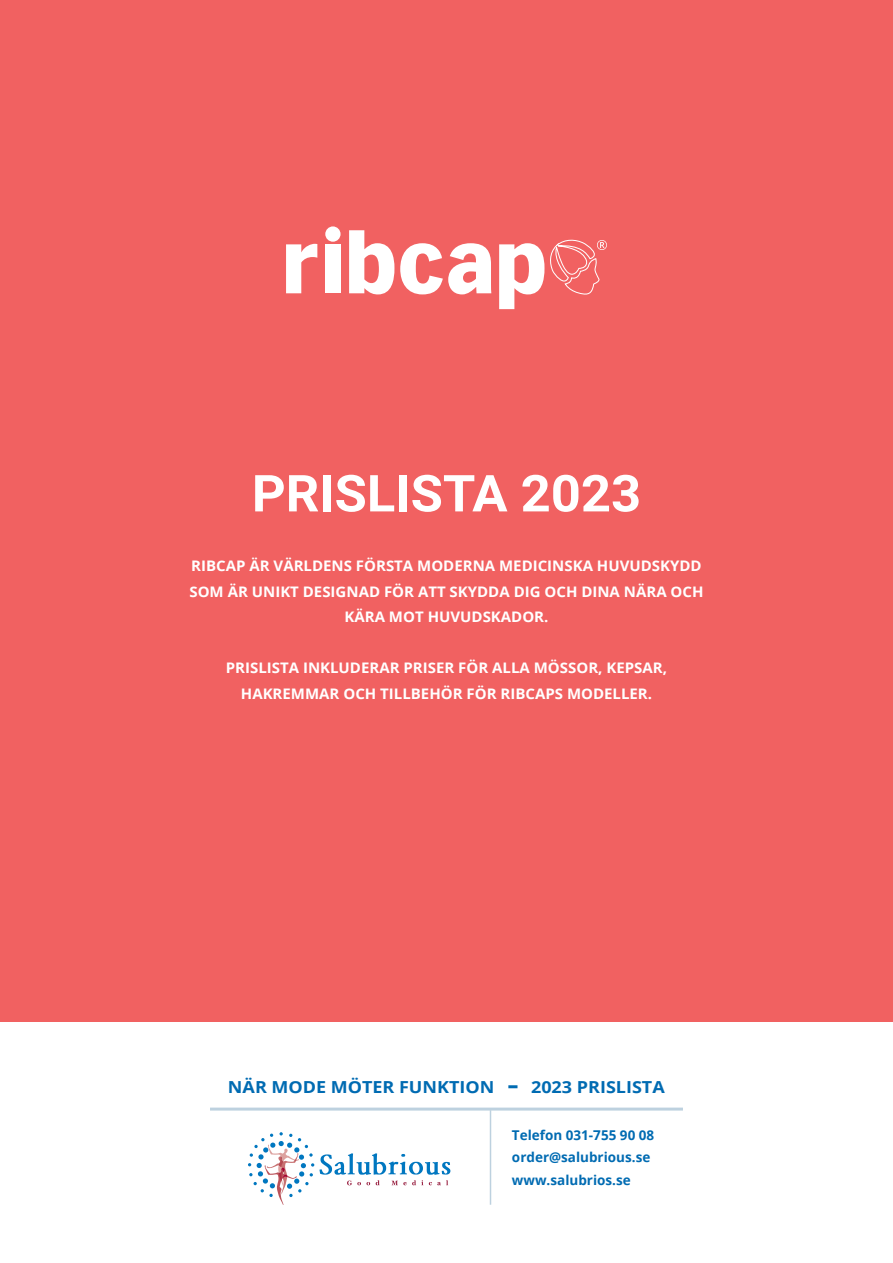
<style>
.page{position:relative;width:893px;height:1263px;background:#fff}
.page>*{position:absolute;margin:0;border:0;box-sizing:border-box;transform-origin:0 0}
.t1{font:700 51px "Roboto";color:#fff}
.t2{font:700 16.5px "Open Sans";color:#006bb2;scale:1.09 1}
.t3{font:700 14.55px/25.5px "Open Sans";color:#fff;text-align:center}
.brödtxt{font:700 13.5px "Open Sans";color:#006bb2}
</style>
<div class="page">
<div style="left:0;top:0;width:893px;height:1021px;background:#f16161"></div>
<div style="left:325px;top:226px;width:16px;height:16px;background:#fff;border-radius:50%"></div>
<svg style="left:286px;top:244px;width:31px;height:49px"></svg>
<div style="left:325px;top:244px;width:16px;height:49px;background:#fff"></div>
<svg style="left:349px;top:230px;width:45px;height:64px"></svg>
<svg style="left:400px;top:243px;width:91px;height:51px"></svg>
<svg style="left:499px;top:239px;width:108px;height:70px"></svg>
<svg style="left:508px;top:1085px;width:9px;height:3px"></svg>
<hr style="left:210px;top:1107px;width:473px;height:3px;background:#014f86">
<svg style="left:248px;top:1132px;width:202px;height:73px"></svg>
<hr style="left:490px;top:1110px;width:1px;height:95px;background:#014f86">
<p class="t1" style="left:252px;top:457px;width:391px">PRISLISTA 2023</p>
<p class="t3" style="left:189px;top:553px;width:516px">RIBCAP ÄR VÄRLDENS FÖRSTA MODERNA MEDICINSKA HUVUDSKYDD<br>SOM ÄR UNIKT DESIGNAD FÖR ATT SKYDDA DIG OCH DINA NÄRA OCH<br>KÄRA MOT HUVUDSKADOR.</p>
<p class="t3" style="left:226px;top:655px;width:443px">PRISLISTA INKLUDERAR PRISER FÖR ALLA MÖSSOR, KEPSAR,</p>
<p class="t3" style="left:241px;top:680px;width:413px">HAKREMMAR OCH TILLBEHÖR FÖR RIBCAPS MODELLER.</p>
<p class="t2" style="left:228px;top:1075px;width:246px">NÄR MODE MÖTER FUNKTION</p>
<p class="t2" style="left:531px;top:1075px;width:124px">2023 PRISLISTA</p>
<p class="brödtxt" style="left:512px;top:1125px;width:144px">Telefon 031-755 90 08</p>
<p class="brödtxt" style="left:512px;top:1148px;width:140px">order@salubrious.se</p>
<p class="brödtxt" style="left:512px;top:1170px;width:120px">www.salubrios.se</p>
</div>
